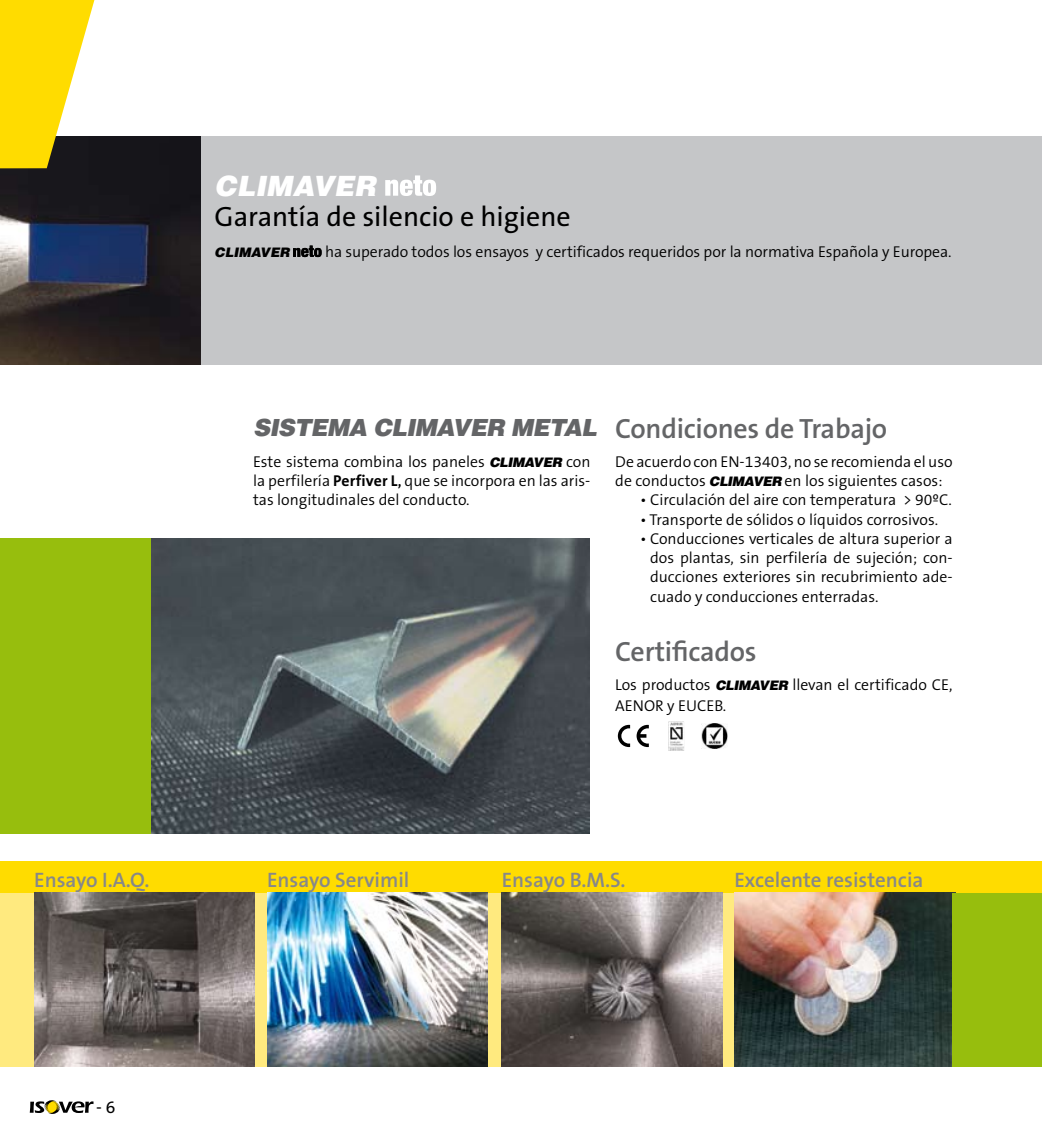
<style>
.page{position:relative;width:1042px;height:1141px;background:#fff}
.page>*{position:absolute;margin:0;border:0;box-sizing:border-box;transform-origin:0 0}
.t1{font:600 28px "The Sans B6";letter-spacing:-.01em;color:#646567}
.t2{font:28px "The Sans B5 Plain";color:#000}
.t3{font:italic 900 28px "Helvetica";color:#fff}
.t4{font:italic 900 23.62px "Helvetica";letter-spacing:-.03em;color:#646567}
.t5{font:600 21px "The Sans B6";color:#878889}
.t6{font:17.5px "The Sans B5 Plain";color:#000}
.t7{font:300 15.75px/19.2px "The Sans B4";color:#000;text-align:justify}
.t8{font:italic 900 13.12px "Helvetica";letter-spacing:-.005em;color:#000}
.s1{font-family:"Helvetica";font-weight:900;font-style:italic;font-size:13.12px}
.s2{font-family:"The Sans B7";font-weight:700}
.s3{font-family:"The Sans B6";font-weight:600}
</style>
<div class="page">
<svg style="left:30px;top:1100px;width:64px;height:14px"></svg>
<div style="left:0;top:539px;width:191px;height:295px;background:#97be0d"></div>
<div style="left:0;top:893px;width:1041px;height:174px;background:#ffea7f"></div>
<div style="left:0;top:862px;width:1042px;height:31px;background:#ffdc00"></div>
<img style="left:34px;top:893px;width:221px;height:174px">
<img style="left:267px;top:893px;width:221px;height:174px">
<img style="left:734px;top:893px;width:218px;height:174px">
<img style="left:502px;top:893px;width:220px;height:174px">
<div style="left:952px;top:893px;width:90px;height:174px;background:#97be0d"></div>
<img style="left:668px;top:721px;width:16px;height:30px">
<svg style="left:618px;top:725px;width:12px;height:22px"></svg>
<svg style="left:636px;top:725px;width:13px;height:22px"></svg>
<img style="left:701px;top:723px;width:27px;height:26px">
<img style="left:151px;top:539px;width:439px;height:295px">
<img style="left:0;top:136px;width:202px;height:229px">
<svg style="left:0;top:0;width:101px;height:168px"></svg>
<div style="left:202px;top:136px;width:840px;height:229px;background:#c5c6c8"></div>
<svg style="left:385px;top:175px;width:51px;height:21px"></svg>
<svg style="left:293px;top:246px;width:29px;height:11px"></svg>
<h1 class="t3" style="left:215px;top:168px;width:163px">CLIMAVER</h1>
<h1 class="t2" style="left:215px;top:202px;width:358px">Garantía de silencio e higiene</h1>
<p class="t8" style="left:215px;top:244px;width:77px">CLIMAVER</p>
<p class="t7" style="left:325px;top:243px;width:628px">ha superado todos los ensayos y certificados requeridos por la normativa Española y Europea.</p>
<h2 class="t4" style="left:253px;top:412px;width:345px">SISTEMA CLIMAVER METAL</h2>
<p class="t7" style="left:253px;top:453px;width:339px">Este sistema combina los paneles <span class="s1">CLIMAVER</span> con la perfilería <span class="s2">Perfiver L</span><span class="s3">,</span> que se incorpora en las aris&shy;tas longitudinales del conducto.</p>
<h1 class="t1" style="left:615px;top:414px;width:273px">Condiciones de Trabajo</h1>
<p class="t7" style="left:615px;top:453px;width:339px">De acuerdo con EN-13403, no se recomienda el uso de conductos <span class="s1">CLIMAVER</span> en los siguientes casos:</p>
<p class="t7" style="left:640px;top:491px;width:313px">• Circulación del aire con temperatura &gt; 90ºC.</p>
<p class="t7" style="left:640px;top:510px;width:300px">• Transporte de sólidos o líquidos corrosivos.</p>
<p class="t7" style="left:650px;top:530px;width:304px;text-indent:-10px">• Conducciones verticales de altura superior a dos plantas, sin perfilería de sujeción; con&shy;ducciones exteriores sin recubrimiento ade&shy;cuado y conducciones enterradas.</p>
<h1 class="t1" style="left:615px;top:637px;width:143px">Certificados</h1>
<p class="t7" style="left:615px;top:676px;width:339px;line-height:20.1px">Los productos <span class="s1">CLIMAVER</span> llevan el certificado CE,<br>AENOR y Euceb</p>
<p class="t7" style="left:723px;top:696px;width:5px">.</p>
<h3 class="t5" style="left:34px;top:869px;width:117px">Ensayo I.A.Q.</h3>
<h3 class="t5" style="left:267px;top:869px;width:144px">Ensayo Servimil</h3>
<h3 class="t5" style="left:502px;top:869px;width:125px">Ensayo B.M.S.</h3>
<h3 class="t5" style="left:734px;top:869px;width:191px">Excelente resistencia</h3>
<p class="t6" style="left:96px;top:1098px;width:7px">-</p>
</div>
